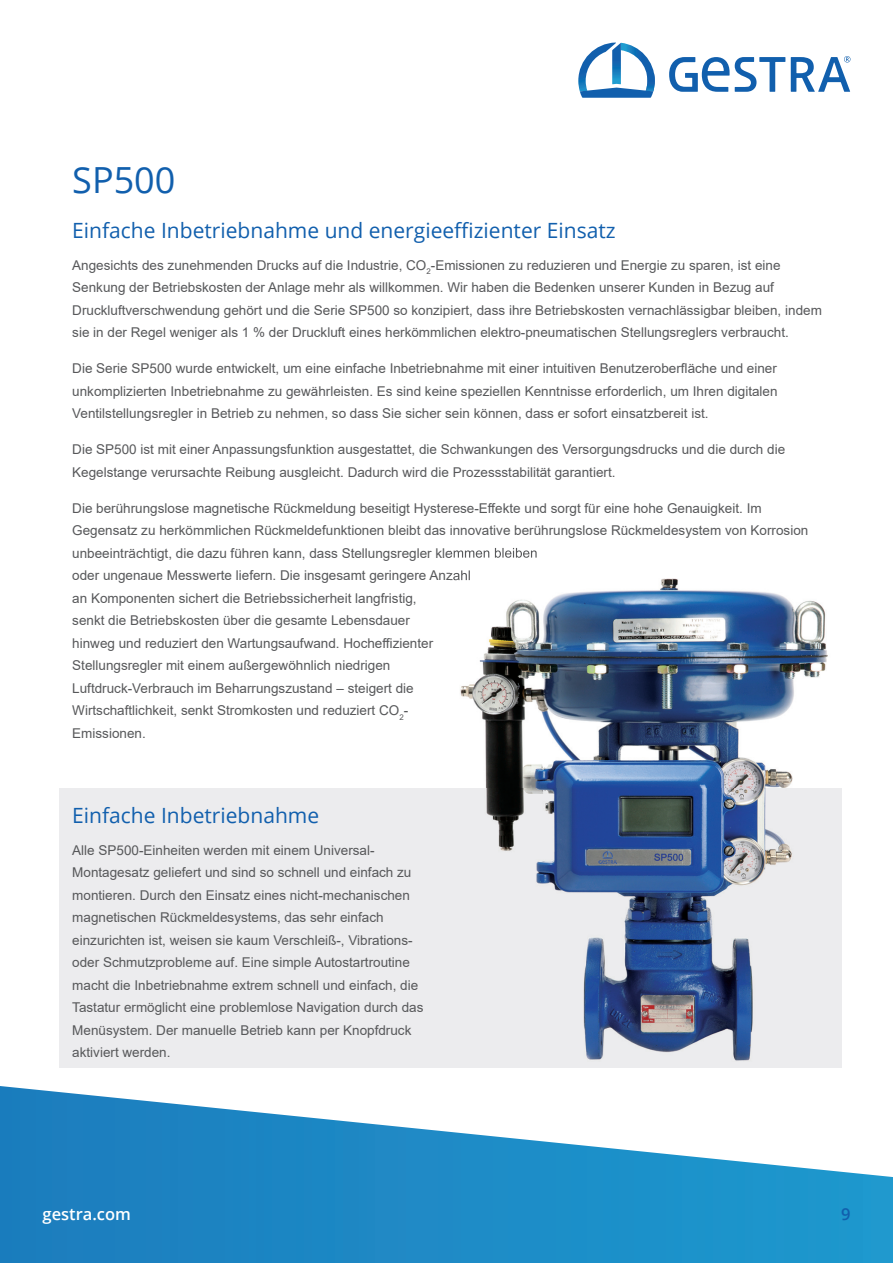
<style>
.page{position:relative;width:893px;height:1263px;background:#fff}
.page>*{position:absolute;margin:0;border:0;box-sizing:border-box;transform-origin:0 0}
.t1{font:36px "Open Sans";color:#115fad}
.t2{font:21px "Open Sans";color:#115fad}
.t3{font:600 16.5px "Open Sans";color:#fff}
.t4{font:600 16.5px "Open Sans";color:#115fad}
.t5{font:13.5px/22.5px "Arial";color:#57585a}
</style>
<div class="page">
<svg style="left:0;top:1086px;width:893px;height:177px"></svg>
<div style="left:60px;top:788px;width:391px;height:279px;background:#ececee"></div>
<img style="left:460px;top:578px;width:368px;height:210px">
<img style="left:798px;top:1067px;width:48px;height:31px">
<img style="left:451px;top:1067px;width:347px;height:31px">
<img style="left:451px;top:788px;width:391px;height:279px">
<img style="left:451px;top:548px;width:86px;height:10px">
<img style="left:451px;top:570px;width:20px;height:13px">
<svg style="left:578px;top:43px;width:77px;height:55px"></svg>
<svg style="left:791px;top:56px;width:59px;height:36px"></svg>
<svg style="left:669px;top:57px;width:116px;height:35px"></svg>
<h1 class="t1" style="left:72px;top:155px;width:105px">SP500</h1>
<h2 class="t2" style="left:72px;top:216px;width:545px">Einfache Inbetriebnahme und energieeffizienter Einsatz</h2>
<p class="t5" style="left:72px;top:253px;width:751px">Angesichts des zunehmenden Drucks auf die Industrie, CO<sub>2</sub>-Emissionen zu reduzieren und Energie zu sparen, ist eine Senkung der Betriebskosten der Anlage mehr als willkommen. Wir haben die Bedenken unserer Kunden in Bezug auf Druckluftverschwendung gehört und die Serie SP500 so konzipiert, dass ihre Betriebskosten vernachlässigbar bleiben, indem sie in der Regel weniger als 1 % der Druckluft eines herkömmlichen elektro-pneumatischen Stellungsreglers verbraucht.</p>
<p class="t5" style="left:72px;top:357px;width:707px;text-align:justify">Die Serie SP500 wurde entwickelt, um eine einfache Inbetriebnahme mit einer intuitiven Benutzeroberfläche und einer unkomplizierten Inbetriebnahme zu gewährleisten. Es sind keine speziellen Kenntnisse erforderlich, um Ihren digitalen Ventilstellungsregler in Betrieb zu nehmen, so dass Sie sicher sein können, dass er sofort einsatzbereit ist.</p>
<p class="t5" style="left:72px;top:438px;width:714px">Die SP500 ist mit einer Anpassungsfunktion ausgestattet, die Schwankungen des Versorgungsdrucks und die durch die<br>Kegelstange verursachte Reibung ausgleicht. Dadurch wird die Prozessstabilität garantiert.</p>
<p class="t5" style="left:72px;top:497px;width:738px">Die berührungslose magnetische Rückmeldung beseitigt Hysterese-Effekte und sorgt für eine hohe Genauigkeit. Im Gegensatz zu herkömmlichen Rückmeldefunktionen bleibt das innovative berührungslose Rückmeldesystem von Korrosion unbeeinträchtigt, die dazu führen kann, dass Stellungsregler klemmen bleiben<br>oder ungenaue Messwerte liefern. Die insgesamt geringere Anzahl<br>an Komponenten sichert die Betriebssicherheit langfristig,<br>senkt die Betriebskosten über die gesamte Lebensdauer<br>hinweg und reduziert den Wartungsaufwand. Hocheffizienter<br>Stellungsregler mit einem außergewöhnlich niedrigen<br>Luftdruck-Verbrauch im Beharrungszustand – steigert die<br>Wirtschaftlichkeit, senkt Stromkosten und reduziert CO<sub>2</sub>-<br>Emissionen.</p>
<h2 class="t2" style="left:72px;top:801px;width:248px">Einfache Inbetriebnahme</h2>
<p class="t5" style="left:72px;top:838px;width:353px">Alle SP500-Einheiten werden mit einem Universal-Montagesatz geliefert und sind so schnell und einfach zu montieren. Durch den Einsatz eines nicht-mechanischen magnetischen Rückmeldesystems, das sehr einfach einzurichten ist, weisen sie kaum Verschleiß-, Vibrations&shy;oder Schmutzprobleme auf. Eine simple Autostartroutine macht die Inbetriebnahme extrem schnell und einfach, die Tastatur ermöglicht eine problemlose Navigation durch das Menüsystem. Der manuelle Betrieb kann per Knopfdruck aktiviert werden.</p>
<p class="t3" style="left:43px;top:1203px;width:90px">gestra.com</p>
<p class="t4" style="left:841px;top:1203px;width:11px">9</p>
</div>
